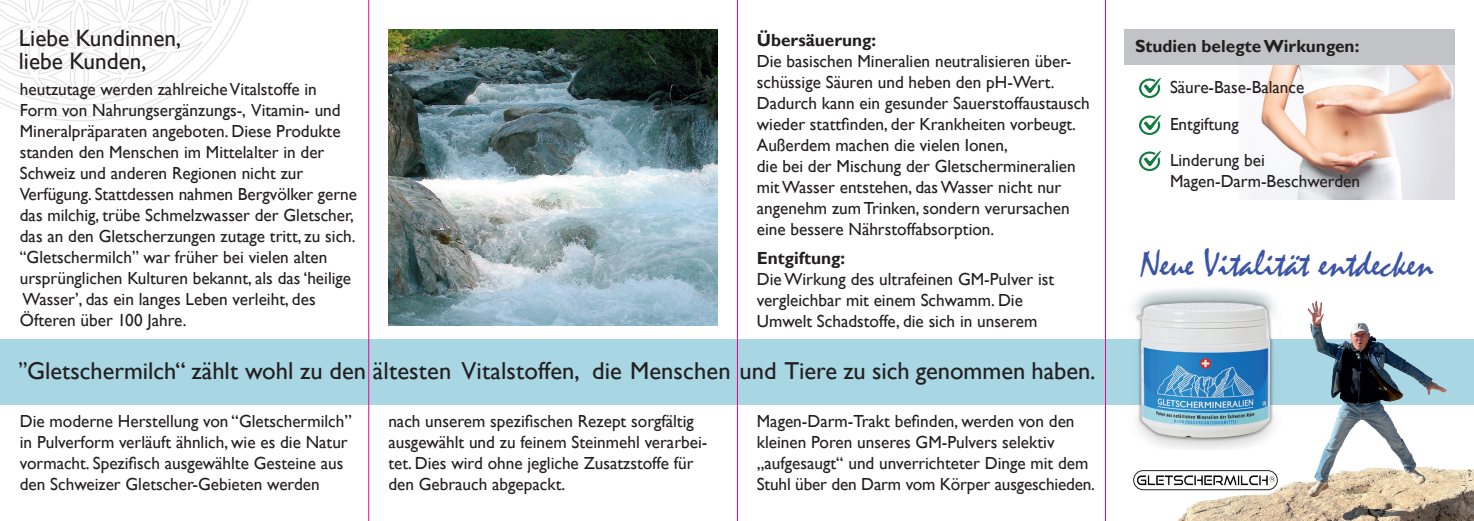
<style>
.page{position:relative;width:1474px;height:521px;background:#fff}
.page>*{position:absolute;margin:0;border:0;box-sizing:border-box;transform-origin:0 0}
.t1{font:38.32px "Mistral";color:#3b54a4}
.t2{font:24.5px "Gill Sans";color:#231f20}
.t3{font:23.62px/22.8px "Gill Sans";color:#231f20}
.t4{font:17.5px/21px "Gill Sans";color:#231f20}
.t5{font:700 17.5px "Gill Sans";color:#231f20}
.s1{font-size:24.32px}
</style>
<div class="page">
<div style="left:0;top:339px;width:1473px;height:65px;background:#a8d6e3"></div>
<img style="left:388px;top:30px;width:329px;height:296px">
<img style="left:1141px;top:301px;width:332px;height:220px">
<img style="left:1250px;top:65px;width:203px;height:135px">
<div style="left:1124px;top:30px;width:329px;height:35px;background:#c2c3c6"></div>
<img style="left:1139px;top:78px;width:21px;height:20px">
<img style="left:1139px;top:115px;width:21px;height:19px">
<img style="left:1139px;top:152px;width:21px;height:19px">
<svg style="left:7px;top:0;width:242px;height:122px"></svg>
<svg style="left:0;top:0;width:241px;height:106px"></svg>
<img style="left:1126px;top:289px;width:156px;height:160px">
<hr style="left:1105px;top:0;width:1px;height:521px;background:#ed028c">
<hr style="left:737px;top:0;width:1px;height:521px;background:#ed028c">
<hr style="left:368px;top:0;width:1px;height:521px;background:#ed028c">
<div style="left:1133px;top:471px;width:144px;height:19px;background:#fff;border-radius:10px"></div>
<div style="left:1133px;top:470px;width:144px;height:20px;border:1px solid #231f20;border-radius:10px"></div>
<img style="left:1136px;top:473px;width:139px;height:16px;border-radius:8px">
<h3 class="t3" style="left:19px;top:27px;width:164px">Liebe Kundinnen, liebe Kunden,</h3>
<p class="t4" style="left:20px;top:79px;width:339px">heutzutage werden zahlreiche Vitalstoffe in Form von Nahrungsergänzungs-, Vitamin- und Mineralpräparaten angeboten. Diese Produkte standen den Menschen im Mittelalter in der Schweiz und anderen Regionen nicht zur Verfügung. Stattdessen nahmen Bergvölker gerne das milchig, trübe Schmelzwasser der Gletscher, das an den Gletscherzungen zutage tritt, zu sich. “Gletschermilch” war früher bei vielen alten ursprünglichen Kulturen bekannt, als das ‘heilige Wasser’, das ein langes Leben verleiht, des Öfteren über 100 Jahre.</p>
<p class="t5" style="left:757px;top:29px;width:121px">Übersäuerung:</p>
<p class="t4" style="left:757px;top:51px;width:334px">Die basischen Mineralien neutralisieren über&shy;schüssige Säuren und heben den pH-Wert.<br>Dadurch kann ein gesunder Sauerstoffaustausch wieder stattfinden, der Krankheiten vorbeugt.<br>Außerdem machen die vielen Ionen,<br>die bei der Mischung der Gletschermineralien mit Wasser entstehen, das Wasser nicht nur angenehm zum Trinken, sondern verursachen eine bessere Nährstoffabsorption.</p>
<p class="t5" style="left:757px;top:248px;width:90px">Entgiftung:</p>
<p class="t4" style="left:757px;top:269px;width:299px">Die Wirkung des ultrafeinen GM-Pulver ist vergleichbar mit einem Schwamm. Die<br>Umwelt Schadstoffe, die sich in unserem</p>
<h2 class="t2" style="left:19px;top:357px;width:1078px"><span class="s1">”Gletschermilch“</span> zählt wohl zu den ältesten Vitalstoffen, die Menschen und Tiere zu sich genommen haben.</h2>
<p class="t4" style="left:20px;top:411px;width:333px">Die moderne Herstellung von “Gletschermilch” in Pulverform verläuft ähnlich, wie es die Natur vormacht. Spezifisch ausgewählte Gesteine aus den Schweizer Gletscher-Gebieten werden</p>
<p class="t4" style="left:388px;top:411px;width:320px">nach unserem spezifischen Rezept sorgfältig ausgewählt und zu feinem Steinmehl verarbei&shy;tet. Dies wird ohne jegliche Zusatzstoffe für den Gebrauch abgepackt.</p>
<p class="t4" style="left:757px;top:411px;width:340px">Magen-Darm-Trakt befinden, werden von den kleinen Poren unseres GM-Pulvers selektiv „aufgesaugt“ und unverrichteter Dinge mit dem Stuhl über den Darm vom Körper ausgeschieden.</p>
<p class="t5" style="left:1134px;top:36px;width:226px">Studien belegte Wirkungen:</p>
<p class="t4" style="left:1169px;top:69px;width:136px;line-height:36.6px">Säure-Base-Balance<br>Entgiftung<br>Linderung bei</p>
<p class="t4" style="left:1169px;top:171px;width:191px">Magen-Darm-Beschwerden</p>
<h1 class="t1" style="left:1140px;top:243px;width:294px">Neue Vitalität entdecken</h1>
</div>
